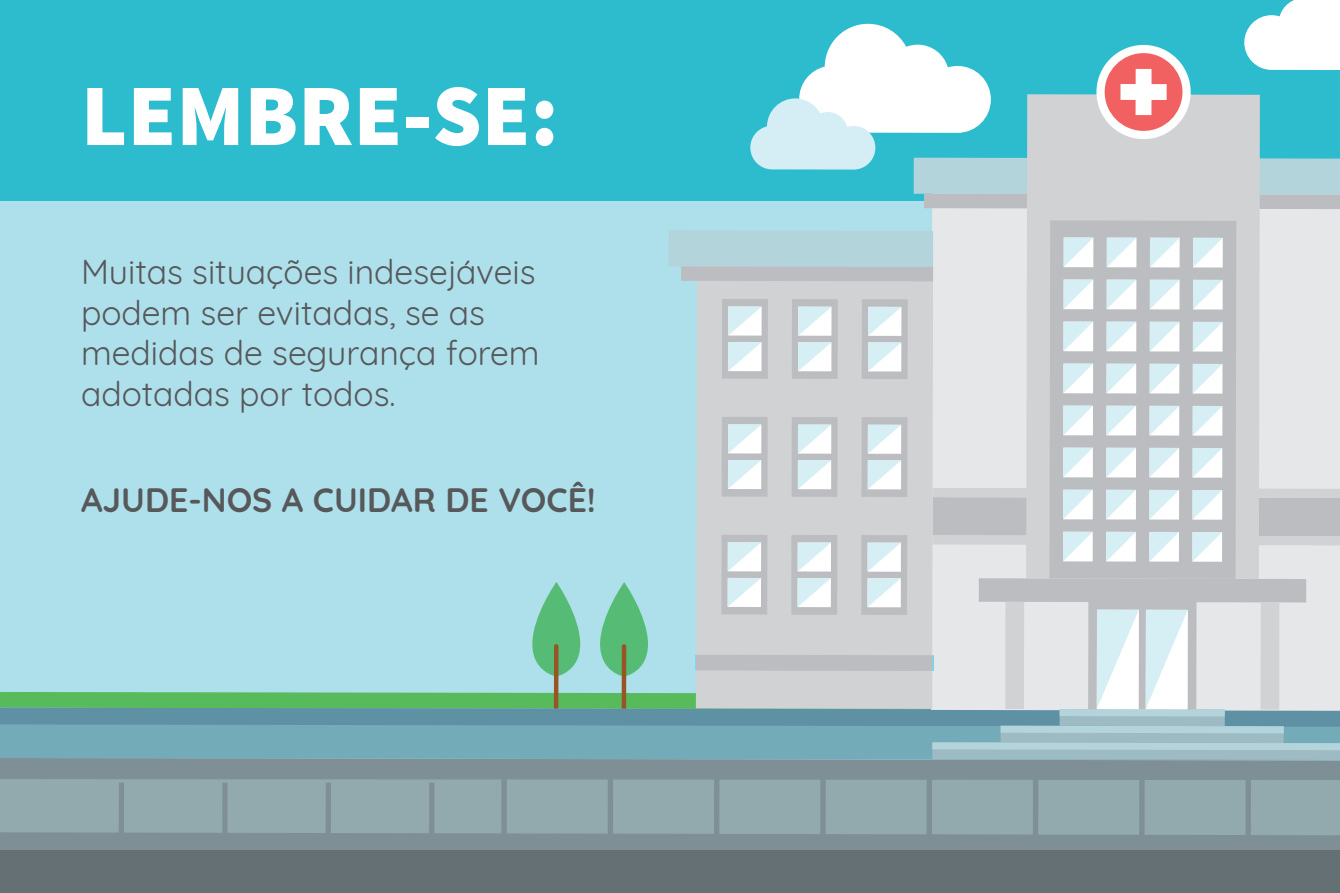
<style>
.page{position:relative;width:1340px;height:893px;background:#fff}
.page>*{position:absolute;margin:0;border:0;box-sizing:border-box;transform-origin:0 0}
.t1{font:900 87.75px "Source Sans Pro";color:#fff}
.t2{font:33.75px/40.5px "Quicksand";color:#57585a}
.t3{font:700 33.75px "Quicksand";color:#57585a}
</style>
<div class="page">
<div style="left:0;top:201px;width:1339px;height:692px;background:#aee0ec"></div>
<div style="left:0;top:0;width:1339px;height:201px;background:#2cbcce"></div>
<div style="left:932px;top:209px;width:407px;height:369px;background:#e6e7e9"></div>
<div style="left:1026px;top:209px;width:233px;height:369px;background:#d1d2d4"></div>
<svg style="left:1049px;top:220px;width:187px;height:358px;background:#bdbec1"></svg>
<div style="left:668px;top:230px;width:265px;height:37px;background:#b2d4da"></div>
<div style="left:696px;top:281px;width:237px;height:297px;background:#d1d2d4"></div>
<div style="left:722px;top:299px;width:46px;height:80px;background:#bcbdc0"></div>
<div style="left:791px;top:299px;width:46px;height:80px;background:#bcbdc0"></div>
<div style="left:861px;top:299px;width:46px;height:80px;background:#bcbdc0"></div>
<div style="left:721px;top:417px;width:46px;height:80px;background:#bcbdc0"></div>
<div style="left:791px;top:417px;width:46px;height:80px;background:#bcbdc0"></div>
<div style="left:861px;top:417px;width:46px;height:80px;background:#bcbdc0"></div>
<div style="left:721px;top:535px;width:46px;height:80px;background:#bcbdc0"></div>
<div style="left:791px;top:535px;width:46px;height:80px;background:#bcbdc0"></div>
<div style="left:861px;top:535px;width:46px;height:80px;background:#bcbdc0"></div>
<div style="left:681px;top:266px;width:252px;height:15px;background:#bcbdc0"></div>
<svg style="left:728px;top:306px;width:33px;height:29px"></svg>
<svg style="left:798px;top:307px;width:33px;height:29px"></svg>
<svg style="left:868px;top:307px;width:33px;height:29px"></svg>
<svg style="left:728px;top:342px;width:33px;height:29px"></svg>
<svg style="left:798px;top:342px;width:33px;height:29px"></svg>
<svg style="left:868px;top:342px;width:33px;height:29px"></svg>
<svg style="left:728px;top:424px;width:33px;height:29px"></svg>
<svg style="left:798px;top:425px;width:33px;height:29px"></svg>
<svg style="left:867px;top:425px;width:34px;height:29px"></svg>
<svg style="left:728px;top:460px;width:33px;height:29px"></svg>
<svg style="left:797px;top:460px;width:34px;height:29px"></svg>
<svg style="left:867px;top:460px;width:34px;height:29px"></svg>
<svg style="left:727px;top:542px;width:34px;height:29px"></svg>
<svg style="left:797px;top:542px;width:34px;height:29px"></svg>
<svg style="left:867px;top:543px;width:34px;height:29px"></svg>
<svg style="left:1063px;top:238px;width:30px;height:29px"></svg>
<svg style="left:1106px;top:238px;width:30px;height:29px"></svg>
<svg style="left:1149px;top:238px;width:30px;height:29px"></svg>
<svg style="left:1193px;top:238px;width:29px;height:29px"></svg>
<svg style="left:1063px;top:280px;width:30px;height:29px"></svg>
<svg style="left:1106px;top:280px;width:30px;height:29px"></svg>
<svg style="left:1149px;top:280px;width:30px;height:29px"></svg>
<div style="left:1192px;top:280px;width:30px;height:30px;background:#dedfe0"></div>
<svg style="left:1192px;top:280px;width:30px;height:29px"></svg>
<svg style="left:1063px;top:322px;width:30px;height:29px"></svg>
<svg style="left:1106px;top:322px;width:30px;height:29px"></svg>
<svg style="left:1149px;top:322px;width:30px;height:29px"></svg>
<div style="left:1192px;top:322px;width:30px;height:30px;background:#e0e1e2"></div>
<svg style="left:1192px;top:322px;width:30px;height:29px"></svg>
<svg style="left:1063px;top:364px;width:30px;height:29px"></svg>
<svg style="left:1106px;top:364px;width:30px;height:29px"></svg>
<svg style="left:1149px;top:364px;width:30px;height:29px"></svg>
<svg style="left:1192px;top:364px;width:30px;height:30px"></svg>
<svg style="left:1063px;top:406px;width:30px;height:29px"></svg>
<svg style="left:1106px;top:406px;width:30px;height:29px"></svg>
<div style="left:1149px;top:406px;width:30px;height:30px;background:#d7dfe2"></div>
<svg style="left:1150px;top:406px;width:29px;height:29px"></svg>
<svg style="left:1192px;top:406px;width:30px;height:30px"></svg>
<svg style="left:1063px;top:448px;width:29px;height:29px"></svg>
<svg style="left:1106px;top:448px;width:30px;height:29px"></svg>
<div style="left:1149px;top:448px;width:30px;height:30px;background:#dae3e4"></div>
<svg style="left:1150px;top:448px;width:29px;height:29px"></svg>
<svg style="left:1192px;top:448px;width:30px;height:30px"></svg>
<svg style="left:932px;top:488px;width:407px;height:74px;background:#cfd3d6"></svg>
<svg style="left:0;top:578px;width:1339px;height:272px"></svg>
<div style="left:696px;top:655px;width:236px;height:16px;background:#bcbdc0"></div>
<svg style="left:750px;top:0;width:589px;height:209px"></svg>
<div style="left:0;top:850px;width:1339px;height:43px;background:#657074"></div>
<div style="left:429px;top:783px;width:5px;height:64px;background:#7f8f96"></div>
<div style="left:326px;top:783px;width:5px;height:64px;background:#7f8f96"></div>
<div style="left:222px;top:783px;width:5px;height:64px;background:#7f8f96"></div>
<div style="left:119px;top:783px;width:5px;height:64px;background:#7f8f96"></div>
<h1 class="t1" style="left:81px;top:59px;width:479px">LEMBRE-SE:</h1>
<p class="t2" style="left:81px;top:249px;width:460px">Muitas situações indesejáveis podem ser evitadas, se as medidas de segurança forem adotadas por todos.</p>
<p class="t3" style="left:81px;top:472px;width:516px">AJUDE-NOS A CUIDAR DE VOCÊ!</p>
</div>
